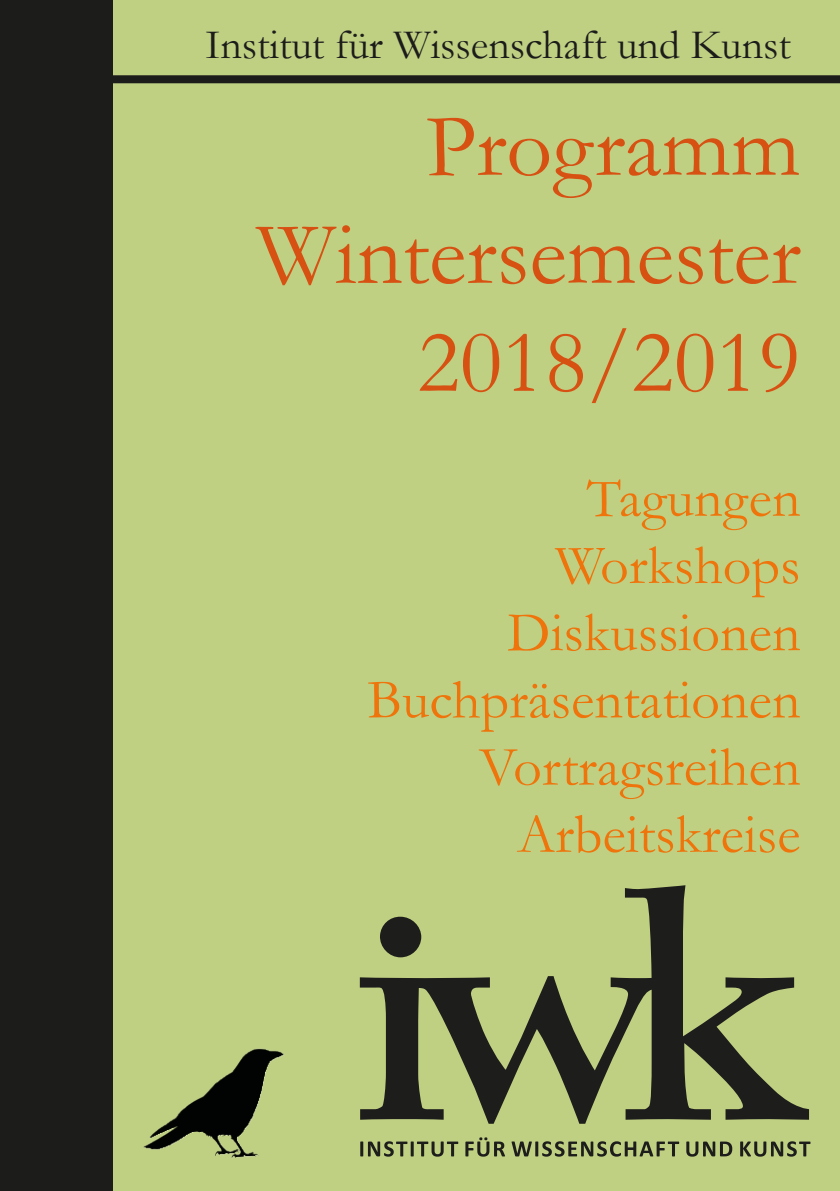
<style>
.page{position:relative;width:840px;height:1191px;background:#fff}
.page>*{position:absolute;margin:0;border:0;box-sizing:border-box;transform-origin:0 0}
.t1{font:90px/108px "Garamond";color:#d75113;text-align:right}
.t2{font:56px/67.2px "Garamond";color:#ee740b;text-align:right}
.t3{font:42px "Garamond";color:#1c1c1b}
</style>
<div class="page">
<div style="left:112px;top:0;width:727px;height:1191px;background:#bfd082"></div>
<div style="left:0;top:75px;width:839px;height:8px;background:#1c1c1b"></div>
<div style="left:0;top:0;width:112px;height:1191px;background:#1c1c1b"></div>
<svg style="left:359px;top:885px;width:449px;height:238px;background:#8d9962"></svg>
<svg style="left:360px;top:1137px;width:450px;height:19px;background:#8d9862"></svg>
<img style="left:139px;top:1038px;width:149px;height:125px">
<p class="t3" style="left:205px;top:29px;width:586px">Institut für Wissenschaft und Kunst</p>
<h1 class="t1" style="left:256px;top:101px;width:545px">Programm<br>Wintersemester<br>2018/2019</h1>
<p class="t2" style="left:367px;top:470px;width:434px">Tagungen<br>Workshops<br>Diskussionen<br>Buchpräsentationen<br>Vortragsreihen<br>Arbeitskreise</p>
</div>
